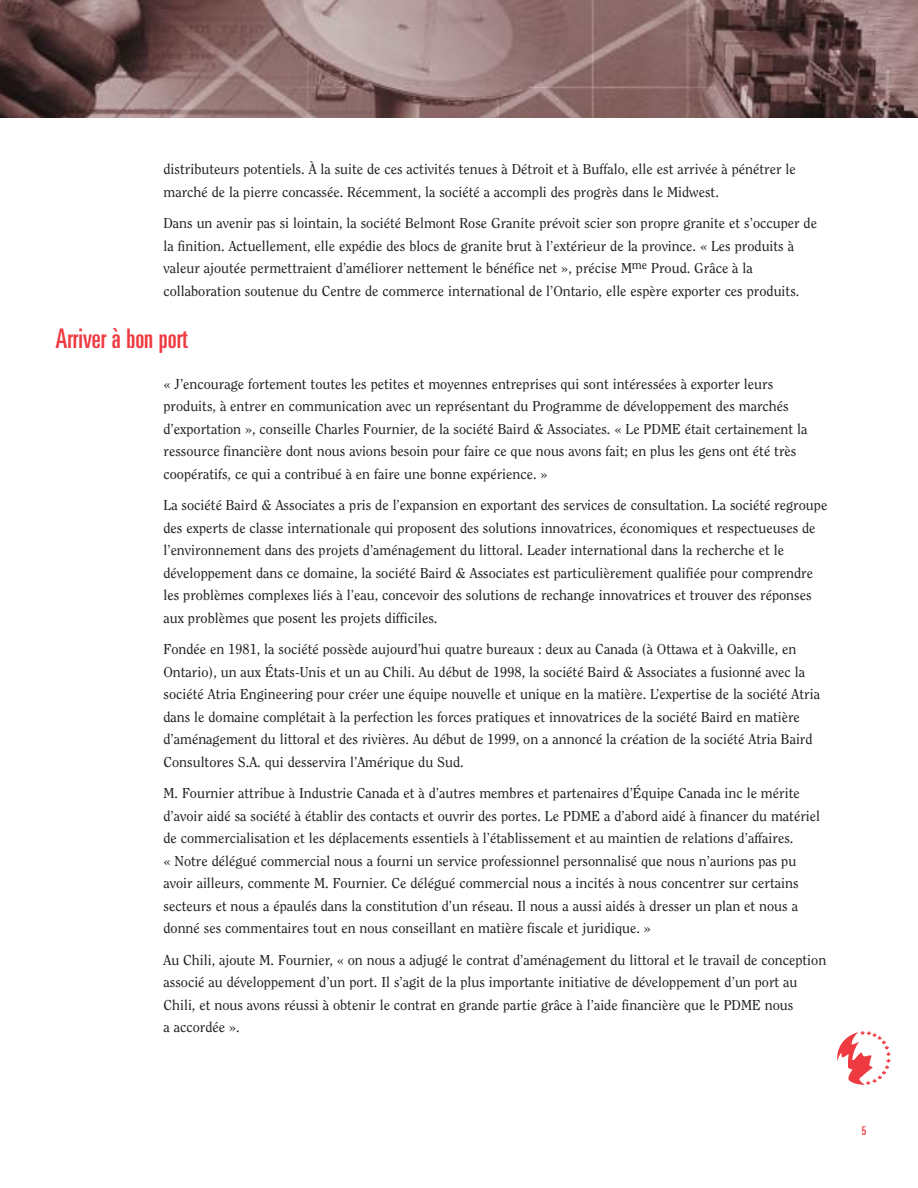
<style>
.page{position:relative;width:918px;height:1188px;background:#fff}
.page>*{position:absolute;margin:0;border:0;box-sizing:border-box;transform-origin:0 0}
.t1{font:ultra-condensed 27px "Univers";color:#ee3a41}
.t2{font:14.25px/22.5px "Clearface";color:#231f20}
.t3{font:ultra-condensed 12px "Univers";color:#ee3a41}
</style>
<div class="page">
<img style="left:0;top:0;width:918px;height:118px">
<svg style="left:837px;top:1031px;width:54px;height:54px"></svg>
<p class="t2" style="left:163px;top:159px;width:634px">distributeurs potentiels. À la suite de ces activités tenues à Détroit et à Buffalo, elle est arrivée à pénétrer le marché de la pierre concassée. Récemment, la société a accompli des progrès dans le Midwest.</p>
<p class="t2" style="left:163px;top:213px;width:655px">Dans un avenir pas si lointain, la société Belmont Rose Granite prévoit scier son propre granite et s’occuper de la finition. Actuellement, elle expédie des blocs de granite brut à l’extérieur de la province. « Les produits à valeur ajoutée permettraient d’améliorer nettement le bénéfice net », précise M<sup>me</sup> Proud. Grâce à la collaboration soutenue du Centre de commerce international de l’Ontario, elle espère exporter ces produits.</p>
<h1 class="t1" style="left:55px;top:329px;width:134px">Arriver à bon port</h1>
<p class="t2" style="left:163px;top:374px;width:645px">« J’encourage fortement toutes les petites et moyennes entreprises qui sont intéressées à exporter leurs produits, à entrer en communication avec un représentant du Programme de développement des marchés d’exportation », conseille Charles Fournier, de la société Baird &amp; Associates. « Le PDME était certainement la ressource financière dont nous avions besoin pour faire ce que nous avons fait; en plus les gens ont été très coopératifs, ce qui a contribué à en faire une bonne expérience. »</p>
<p class="t2" style="left:163px;top:495px;width:665px">La société Baird &amp; Associates a pris de l’expansion en exportant des services de consultation. La société regroupe des experts de classe internationale qui proposent des solutions innovatrices, économiques et respectueuses de l’environnement dans des projets d’aménagement du littoral. Leader international dans la recherche et le développement dans ce domaine, la société Baird &amp; Associates est particulièrement qualifiée pour comprendre les problèmes complexes liés à l’eau, concevoir des solutions de rechange innovatrices et trouver des réponses aux problèmes que posent les projets difficiles.</p>
<p class="t2" style="left:163px;top:639px;width:658px">Fondée en 1981, la société possède aujourd’hui quatre bureaux : deux au Canada (à Ottawa et à Oakville, en Ontario), un aux États-Unis et un au Chili. Au début de 1998, la société Baird &amp; Associates a fusionné avec la société Atria Engineering pour créer une équipe nouvelle et unique en la matière. L’expertise de la société Atria dans le domaine complétait à la perfection les forces pratiques et innovatrices de la société Baird en matière d’aménagement du littoral et des rivières. Au début de 1999, on a annoncé la création de la société Atria Baird Consultores S.A. qui desservira l’Amérique du Sud.</p>
<p class="t2" style="left:163px;top:783px;width:658px">M. Fournier attribue à Industrie Canada et à d’autres membres et partenaires d’Équipe Canada inc le mérite d’avoir aidé sa société à établir des contacts et ouvrir des portes. Le PDME a d’abord aidé à financer du matériel de commercialisation et les déplacements essentiels à l’établissement et au maintien de relations d’affaires.<br>« Notre délégué commercial nous a fourni un service professionnel personnalisé que nous n’aurions pas pu avoir ailleurs, commente M. Fournier. Ce délégué commercial nous a incités à nous concentrer sur certains secteurs et nous a épaulés dans la constitution d’un réseau. Il nous a aussi aidés à dresser un plan et nous a donné ses commentaires tout en nous conseillant en matière fiscale et juridique. »</p>
<p class="t2" style="left:163px;top:950px;width:664px">Au Chili, ajoute M. Fournier, « on nous a adjugé le contrat d’aménagement du littoral et le travail de conception associé au développement d’un port. Il s’agit de la plus importante initiative de développement d’un port au Chili, et nous avons réussi à obtenir le contrat en grande partie grâce à l’aide financière que le PDME nous<br>a accordée ».</p>
<p class="t3" style="left:862px;top:1126px;width:6px">5</p>
</div>
